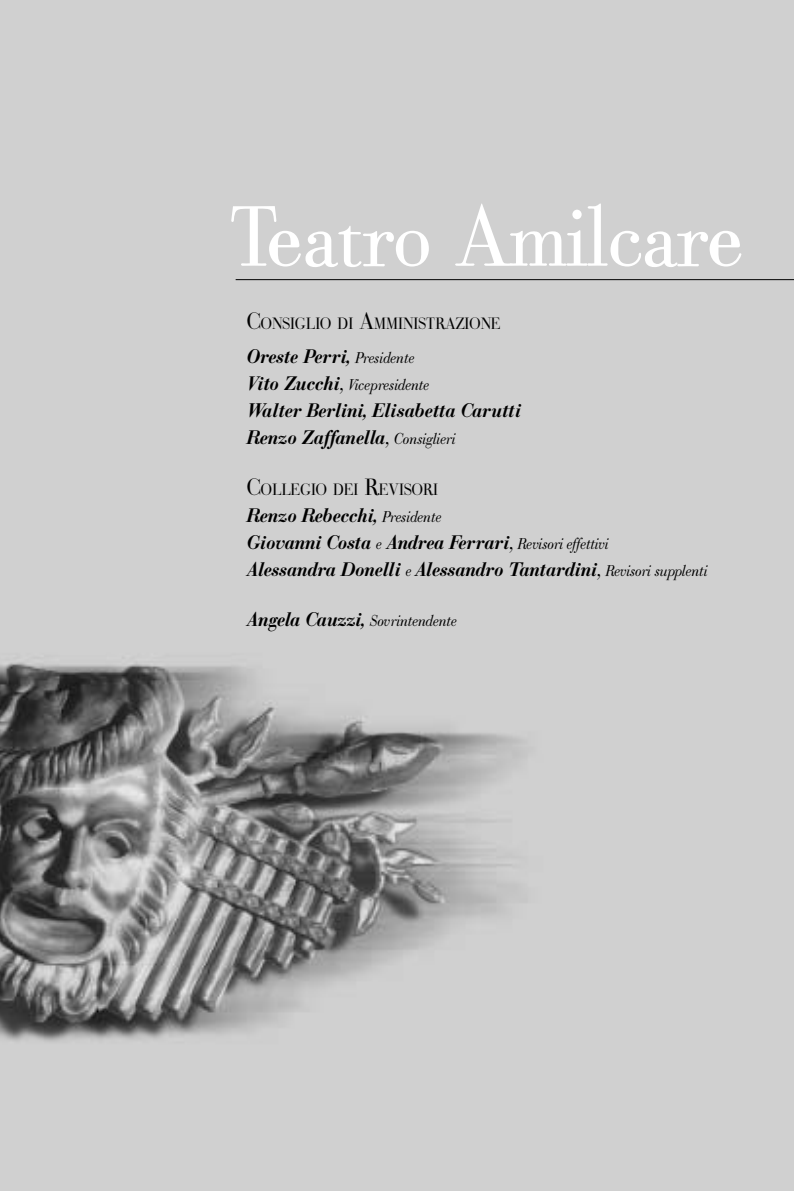
<style>
.page{position:relative;width:794px;height:1191px;background:#fff}
.page>*{position:absolute;margin:0;border:0;box-sizing:border-box;transform-origin:0 0}
.t1{font:82.95px "Bodoni Classic Ad Roman";color:#fff}
.t2{font:italic 700 19.43px/27.1px "Bodoni Classic Ad";color:#000}
.t3{font:16.28px "Bodoni Classic";color:#000}
.t4{font:italic 15.4px "Bodoni Classic Ad";color:#000}
.s1{font-size:23.28px}
.s2{font-weight:400;font-size:15.4px}
.s3{font-weight:700;font-size:19.43px}
.s4{font-size:19.43px}
.s5{font-weight:400}
</style>
<div class="page">
<img style="left:0;top:0;width:794px;height:1191px">
<hr style="left:236px;top:279px;width:558px;height:1px;background:#000">
<h1 class="t1" style="left:230px;top:184px;width:513px">Teatro Amilcare</h1>
<p class="t3" style="left:247px;top:313px;width:255px"><span class="s1">C</span>ONSIGLIO DI <span class="s1">A</span>MMINISTRAZIONE</p>
<p class="t2" style="left:247px;top:342px;width:169px">Oreste Perri, <span class="s2">Presidente</span></p>
<p class="t4" style="left:247px;top:375px;width:184px"><span class="s3">Vito Zucchi</span><span class="s4">,</span> Vicepresidente</p>
<p class="t2" style="left:247px;top:396px;width:276px">Walter Berlini, Elisabetta Carutti<br>Renzo Zaffanella<span class="s5">,</span> <span class="s2">Consiglieri</span></p>
<p class="t3" style="left:247px;top:479px;width:193px"><span class="s1">C</span>OLLEGIO DEI <span class="s1">R</span>EVISORI</p>
<p class="t2" style="left:247px;top:501px;width:462px">Renzo Rebecchi, <span class="s2">Presidente<br></span>Giovanni Costa <span class="s2">e</span> Andrea Ferrari<span class="s5">,</span> <span class="s2">Revisori effettivi<br></span>Alessandra Donelli <span class="s2">e</span> Alessandro Tantardini<span class="s5">,</span> <span class="s2">Revisori supplenti</span></p>
<p class="t4" style="left:247px;top:611px;width:212px"><span class="s3">Angela Cauzzi,</span> Sovrintendente</p>
</div>
